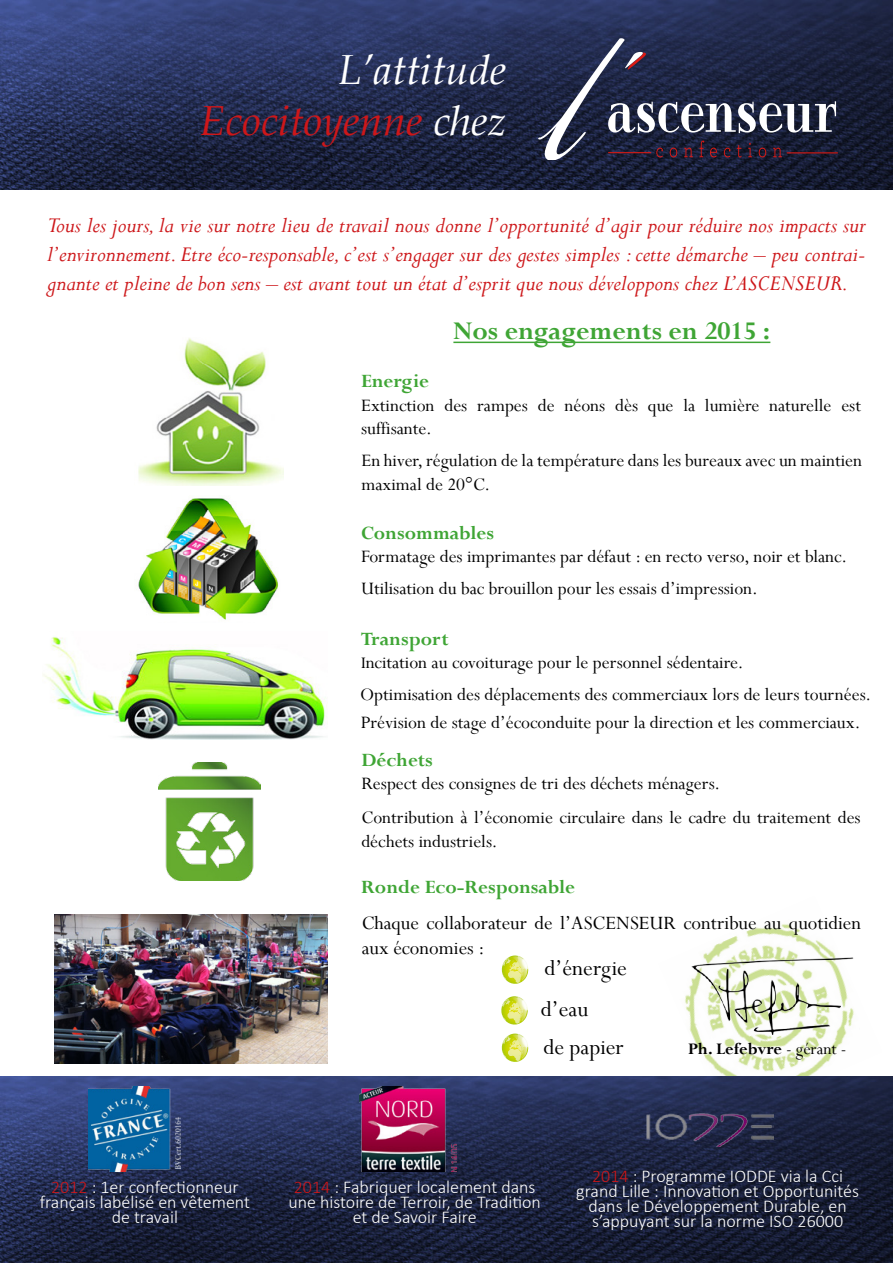
<style>
.page{position:relative;width:893px;height:1263px;background:#fff}
.page>*{position:absolute;margin:0;border:0;box-sizing:border-box;transform-origin:0 0}
.t1{font:italic 42px/50.4px "Book Antiqua";color:#fff;text-align:right}
.t2{font:700 28.5px "Perpetua";color:#3fa535}
.t3{font:italic 24px/28.8px "Perpetua";color:#cd171a;text-align:justify}
.t4{font:24px/40.8px "Perpetua";color:#000}
.t5{font:21px/25.2px "Perpetua";color:#000}
.t6{font:700 21px "Perpetua";color:#3fa535}
.t7{font:19.5px/23.4px "Perpetua";color:#000}
.t8{font:300 18px/15px "Calibri";color:#fff;text-align:center}
.t9{font:700 18px "Perpetua";color:#000}
.s1{color:#cd171a}
.s2{font-size:18px}
.s3{font-weight:400}
</style>
<div class="page">
<img style="left:0;top:0;width:893px;height:189px">
<svg style="left:538px;top:38px;width:298px;height:122px;background:#373c55"></svg>
<hr style="left:608px;top:152px;width:43px;height:1px;background:#db1b15">
<hr style="left:787px;top:152px;width:51px;height:1px;background:#db1b15">
<img style="left:658px;top:924px;width:224px;height:153px">
<hr style="left:453px;top:342px;width:317px;height:1px;background:#3fa535">
<img style="left:0;top:1077px;width:893px;height:186px">
<img style="left:89px;top:1086px;width:91px;height:85px">
<img style="left:646px;top:1114px;width:128px;height:32px">
<img style="left:360px;top:1086px;width:96px;height:85px">
<svg style="left:501px;top:1033px;width:28px;height:29px"></svg>
<img style="left:691px;top:958px;width:169px;height:76px">
<svg style="left:501px;top:996px;width:27px;height:29px"></svg>
<svg style="left:501px;top:955px;width:28px;height:29px"></svg>
<img style="left:138px;top:338px;width:146px;height:148px">
<img style="left:138px;top:498px;width:141px;height:122px">
<img style="left:158px;top:762px;width:102px;height:118px">
<img style="left:43px;top:637px;width:284px;height:103px">
<img style="left:54px;top:914px;width:273px;height:149px">
<h1 class="t1" style="left:199px;top:44px;width:308px">L’attitude<br><span class="s1">Ecocitoyenne</span> chez</h1>
<p class="t3" style="left:47px;top:210px;width:820px">Tous les jours, la vie sur notre lieu de travail nous donne l’opportunité d’agir pour réduire nos impacts sur l’environnement. Etre éco-responsable, c’est s’engager sur des gestes simples : cette démarche – peu contrai&shy;gnante et pleine de bon sens – est avant tout un état d’esprit que nous développons chez L’ASCENSEUR.</p>
<h2 class="t2" style="left:453px;top:313px;width:318px">Nos engagements en 2015 :</h2>
<p class="t6" style="left:361px;top:368px;width:70px">Energie</p>
<p class="t7" style="left:361px;top:393px;width:501px">Extinction des rampes de néons dès que la lumière naturelle est suffisante.</p>
<p class="t7" style="left:361px;top:449px;width:502px">En hiver, régulation de la température dans les bureaux avec un maintien maximal de 20°C.</p>
<p class="t6" style="left:361px;top:519px;width:135px">Consommables</p>
<p class="t7" style="left:361px;top:540px;width:488px;line-height:32.4px">Formatage des imprimantes par défaut : en recto verso, noir et blanc.<br>Utilisation du bac brouillon pour les essais d’impression.</p>
<p class="t6" style="left:361px;top:625px;width:89px">Transport</p>
<p class="t7" style="left:361px;top:650px;width:384px"><span class="s2">I</span>ncitation au covoiturage pour le personnel sédentaire.</p>
<p class="t7" style="left:360px;top:680px;width:512px;line-height:27.9px">Optimisation des déplacements des commerciaux lors de leurs tournées.<br>Prévision de stage d’écoconduite pour la direction et les commerciaux.</p>
<p class="t6" style="left:361px;top:746px;width:73px">Déchets</p>
<p class="t7" style="left:361px;top:766px;width:501px;line-height:33.9px">Respect des consignes de tri des déchets ménagers.<br>Contribution à l’économie circulaire dans le cadre du traitement des</p>
<p class="t7" style="left:361px;top:829px;width:138px">déchets industriels.</p>
<p class="t6" style="left:361px;top:874px;width:215px">Ronde Eco-Responsable</p>
<p class="t5" style="left:362px;top:910px;width:501px">Chaque collaborateur de l’ASCENSEUR contribue au quotidien aux économies :</p>
<p class="t4" style="left:541px;top:948px;width:88px">d’énergie d’eau</p>
<p class="t4" style="left:543px;top:1026px;width:82px">de papier</p>
<p class="t9" style="left:688px;top:1037px;width:160px">Ph. Lefebvre <span class="s3">- gérant -</span></p>
<p class="t8" style="left:40px;top:1180px;width:212px"><span class="s1">2012</span> : 1er confectionneur français labélisé en vêtement de travail</p>
<p class="t8" style="left:288px;top:1180px;width:254px"><span class="s1">2014</span> : Fabriquer localement dans une histoire de Terroir, de Tradition et de Savoir Faire</p>
<p class="t8" style="left:576px;top:1168px;width:284px"><span class="s1">2014</span> : Programme IODDE via la Cci grand Lille : Innovation et Opportunités dans le Développement Durable, en s’appuyant sur la norme ISO 26000</p>
</div>
